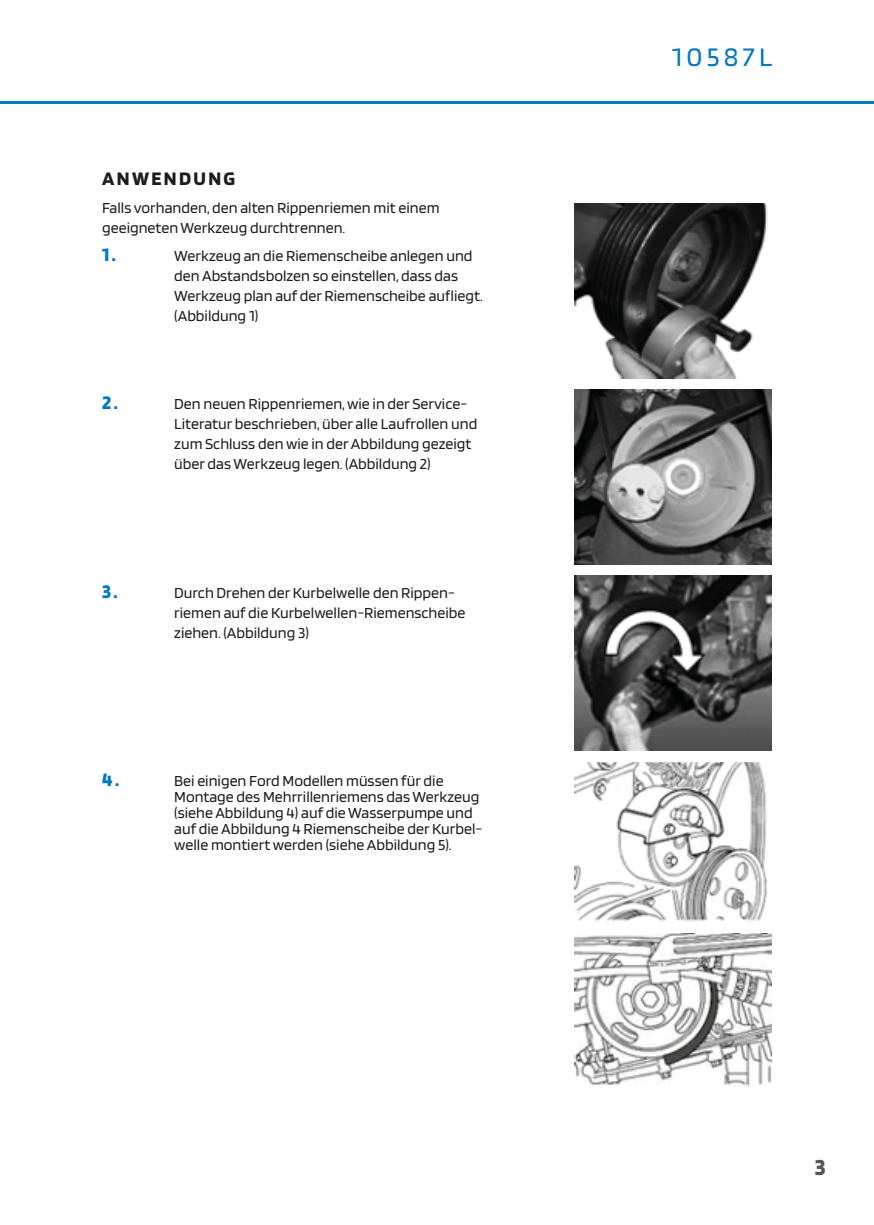
<style>
.page{position:relative;width:874px;height:1225px;background:#fff}
.page>*{position:absolute;margin:0;border:0;box-sizing:border-box;transform-origin:0 0}
.t1{font:28px "Blinker";letter-spacing:.15em;color:#0079c1}
.t2{font:700 24px "Blinker";color:#575756}
.t3{font:700 20px "Blinker";letter-spacing:.12em;color:#1d1d1b}
.t4{font:700 20px "Blinker";color:#0079c1}
.t5{font:16px/20px "Blinker";color:#1d1d1b}
</style>
<div class="page">
<hr style="left:0;top:101px;width:873px;height:2px;background:#0079c1">
<img style="left:574px;top:203px;width:194px;height:175px">
<img style="left:574px;top:389px;width:197px;height:175px">
<img style="left:574px;top:576px;width:197px;height:175px">
<img style="left:574px;top:762px;width:193px;height:159px">
<img style="left:574px;top:933px;width:197px;height:154px">
<p class="t3" style="left:102px;top:168px;width:134px">ANWENDUNG</p>
<p class="t5" style="left:102px;top:198px;width:339px">Falls vorhanden, den alten Rippenriemen mit einem geeigneten Werkzeug durchtrennen.</p>
<p class="t4" style="left:102px;top:244px;width:15px">1.</p>
<p class="t5" style="left:174px;top:246px;width:310px">Werkzeug an die Riemenscheibe anlegen und den Abstandsbolzen so einstellen, dass das Werkzeug plan auf der Riemenscheibe aufliegt. (Abbildung 1)</p>
<p class="t4" style="left:102px;top:392px;width:17px">2.</p>
<p class="t5" style="left:174px;top:394px;width:304px">Den neuen Rippenriemen, wie in der Service-Literatur beschrieben, über alle Laufrollen und zum Schluss den wie in der Abbildung gezeigt über das Werkzeug legen. (Abbildung 2)</p>
<p class="t4" style="left:102px;top:580px;width:17px">3.</p>
<p class="t5" style="left:174px;top:582px;width:292px">Durch Drehen der Kurbelwelle den Rippen&shy;riemen auf die Kurbelwellen-Riemenscheibe ziehen. (Abbildung 3)</p>
<p class="t4" style="left:102px;top:768px;width:18px">4.</p>
<p class="t5" style="left:174px;top:772px;width:309px;line-height:16px">Bei einigen Ford Modellen müssen für die Montage des Mehrrillenriemens das Werkzeug (siehe Abbildung 4) auf die Wasserpumpe und auf die Abbildung 4 Riemenscheibe der Kurbel&shy;welle montiert werden (siehe Abbildung 5).</p>
<h1 class="t1" style="left:671px;top:42px;width:102px">10587L</h1>
<h2 class="t2" style="left:814px;top:1154px;width:12px">3</h2>
</div>
